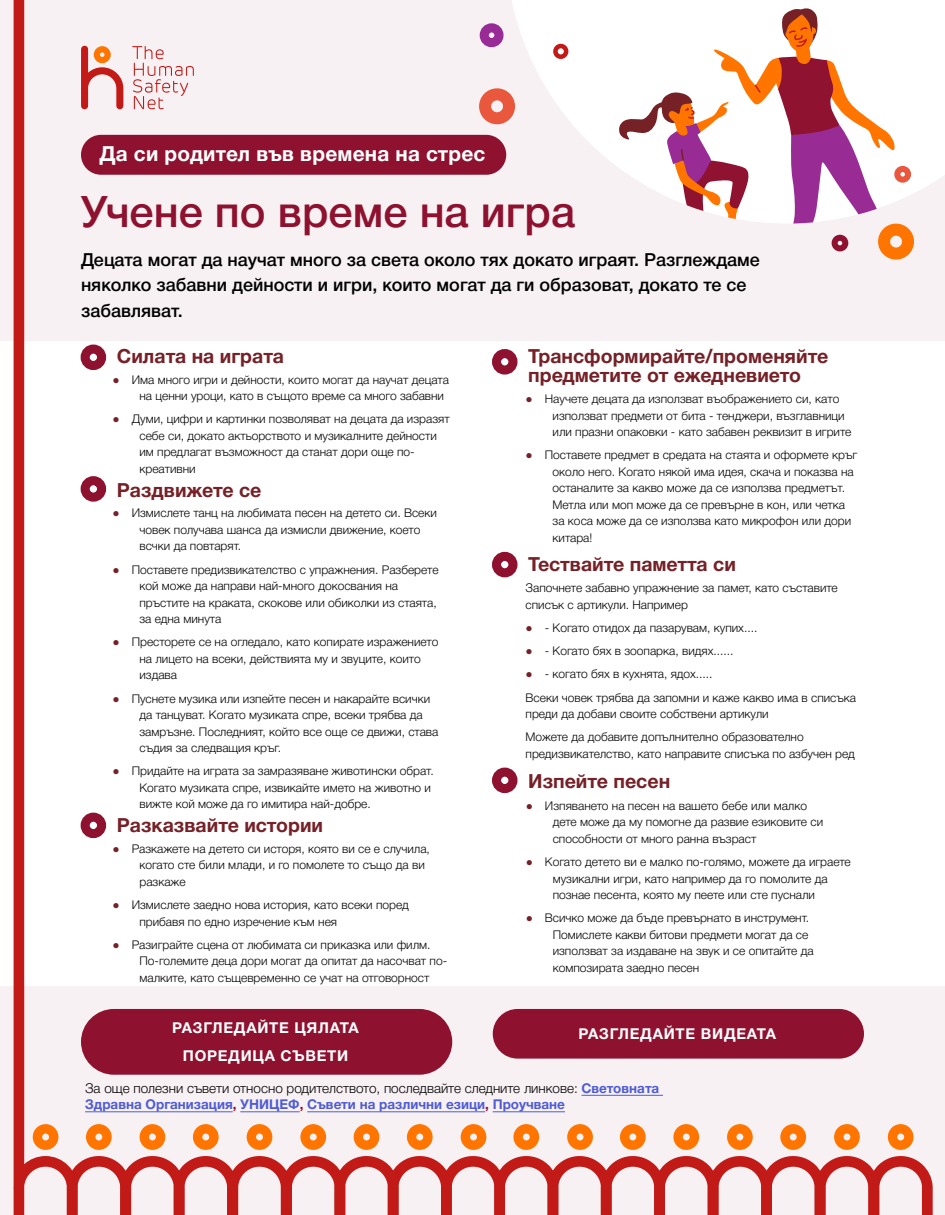
<style>
.page{position:relative;width:945px;height:1215px;background:#fff}
.page>*{position:absolute;margin:0;border:0;box-sizing:border-box;transform-origin:0 0}
.title_small{font:500 43.5px "Helvetica Neue Cyr";color:#8e1230}
.pretitle{font:700 20.85px "Helvetica Neue Cyr";letter-spacing:.01em;color:#fff}
.bottom_text{font:700 19.5px/19.5px "Helvetica Neue Cyr";color:#752127}
.intro_body{font:500 18px/25.5px "Helvetica Neue Cyr";color:#000}
.button{font:700 15px "Helvetica Neue Cyr";letter-spacing:.05em;color:#fff}
.bottom_text-2{font:300 13.5px/16.5px "Helvetica Neue Cyr";color:#000}
.bottom_text-3{font:300 12px/16.5px "Helvetica Neue Cyr";color:#000}
.s1{font-family:"Arial";font-weight:400;color:#752127}
.s2{font-weight:700;color:#4f5cd6}
.s3{font-weight:700;color:#8f1230}
</style>
<div class="page">
<div style="left:0;top:0;width:945px;height:341px;background:#f8f1f3"></div>
<div style="left:0;top:986px;width:945px;height:229px;background:#f8f1f3"></div>
<svg style="left:785px;top:0;width:160px;height:224px;fill:#fff"></svg>
<svg style="left:511px;top:0;width:274px;height:167px;fill:#fff"></svg>
<svg style="left:618px;top:7px;width:278px;height:217px"></svg>
<div style="left:81px;top:1009px;width:371px;height:66px;background:#8e1230;border-radius:33px"></div>
<div style="left:493px;top:1009px;width:371px;height:50px;background:#8e1230;border-radius:25px"></div>
<div style="left:81px;top:135px;width:425px;height:40px;background:#8e1230;border-radius:20px"></div>
<svg style="left:81px;top:46px;width:42px;height:63px"></svg>
<svg style="left:132px;top:46px;width:62px;height:63px"></svg>
<div style="left:878px;top:224px;width:36px;height:36px;border:12px solid #ff7500;border-radius:50%"></div>
<div style="left:479px;top:88px;width:36px;height:36px;border:12px solid #e9573d;border-radius:50%"></div>
<div style="left:480px;top:23px;width:24px;height:24px;border:9px solid #982b95;border-radius:50%"></div>
<div style="left:832px;top:235px;width:16px;height:16px;border:6px solid #8e1230;border-radius:50%"></div>
<div style="left:553px;top:44px;width:15px;height:15px;border:4px solid #c21b17;border-radius:50%"></div>
<div style="left:81px;top:345px;width:25px;height:25px;border:9px solid #8e1230;border-radius:50%"></div>
<div style="left:492px;top:349px;width:26px;height:26px;border:9px solid #8e1230;border-radius:50%"></div>
<div style="left:492px;top:552px;width:26px;height:25px;border:9px solid #8e1230;border-radius:50%"></div>
<div style="left:492px;top:768px;width:26px;height:25px;border:9px solid #8e1230;border-radius:50%"></div>
<div style="left:81px;top:476px;width:25px;height:26px;border:9px solid #8e1230;border-radius:50%"></div>
<div style="left:81px;top:813px;width:25px;height:25px;border:9px solid #8e1230;border-radius:50%"></div>
<svg style="left:86px;top:1124px;width:26px;height:26px"></svg>
<svg style="left:13px;top:0;width:54px;height:1215px"></svg>
<svg style="left:140px;top:1124px;width:25px;height:26px"></svg>
<svg style="left:193px;top:1124px;width:26px;height:26px"></svg>
<svg style="left:247px;top:1124px;width:25px;height:26px"></svg>
<svg style="left:300px;top:1124px;width:26px;height:26px"></svg>
<svg style="left:354px;top:1124px;width:25px;height:26px"></svg>
<svg style="left:407px;top:1124px;width:26px;height:26px"></svg>
<svg style="left:461px;top:1124px;width:25px;height:26px"></svg>
<svg style="left:567px;top:1124px;width:26px;height:26px"></svg>
<svg style="left:513px;top:1124px;width:26px;height:26px"></svg>
<svg style="left:620px;top:1124px;width:26px;height:26px"></svg>
<svg style="left:673px;top:1124px;width:26px;height:26px"></svg>
<svg style="left:727px;top:1124px;width:26px;height:26px"></svg>
<svg style="left:780px;top:1124px;width:26px;height:26px"></svg>
<svg style="left:834px;top:1124px;width:26px;height:26px"></svg>
<svg style="left:888px;top:1124px;width:26px;height:26px"></svg>
<svg style="left:67px;top:1156px;width:866px;height:59px"></svg>
<div style="left:894px;top:166px;width:17px;height:17px;border:6px solid #e9573d;border-radius:50%"></div>
<hr style="left:582px;top:1095px;width:81px;height:1px;background:#4f5cd6">
<hr style="left:85px;top:1111px;width:148px;height:1px;background:#4f5cd6">
<hr style="left:240px;top:1111px;width:60px;height:1px;background:#4f5cd6">
<hr style="left:307px;top:1111px;width:178px;height:1px;background:#4f5cd6">
<hr style="left:493px;top:1111px;width:72px;height:1px;background:#4f5cd6">
<p class="pretitle" style="left:99px;top:142px;width:388px">Да си родител във времена на стрес</p>
<p class="title_small" style="left:81px;top:188px;width:496px">Учене по време на игра</p>
<p class="intro_body" style="left:81px;top:247px;width:680px">Децата могат да научат много за света около тях докато играят. Разглеждаме няколко забавни дейности и игри, които могат да ги образоват, докато те се забавляват.</p>
<p class="bottom_text" style="left:117px;top:346px;width:169px">Силата на играта</p>
<p class="bottom_text-3" style="left:139px;top:371px;width:311px;text-indent:-27px"><span class="s1">●</span> Има много игри и дейности, които могат да научат децата на ценни уроци, като в същото време са много забавни</p>
<p class="bottom_text-3" style="left:139px;top:411px;width:312px;text-indent:-27px"><span class="s1">●</span> Думи, цифри и картинки позволяват на децата да изразят себе си, докато актьорството и музикалните дейности им предлагат възможност да станат дори още по&shy;креативни</p>
<p class="bottom_text" style="left:117px;top:480px;width:146px">Раздвижете се</p>
<p class="bottom_text-3" style="left:139px;top:505px;width:299px;text-indent:-27px"><span class="s1">●</span> Измислете танц на любимата песен на детето си. Всеки човек получава шанса да измисли движение, което всчки да повтарят.</p>
<p class="bottom_text-3" style="left:139px;top:561px;width:301px;text-indent:-27px"><span class="s1">●</span> Поставете предизвикателство с упражнения. Разберете кой може да направи най-много докосвания на пръстите на краката, скокове или обиколки из стаята, за една минута</p>
<p class="bottom_text-3" style="left:139px;top:634px;width:300px;text-indent:-27px"><span class="s1">●</span> Престорете се на огледало, като копирате изражението на лицето на всеки, действията му и звуците, които издава</p>
<p class="bottom_text-3" style="left:139px;top:690px;width:300px;text-indent:-27px"><span class="s1">●</span> Пуснете музика или изпейте песен и накарайте всички да танцуват. Когато музиката спре, всеки трябва да замръзне. Последният, който все още се движи, става съдия за следващия кръг.</p>
<p class="bottom_text-3" style="left:139px;top:763px;width:296px;text-indent:-27px"><span class="s1">●</span> Придайте на играта за замразяване животински обрат.<br>Когато музиката спре, извикайте името на животно и вижте кой може да го имитира най-добре.</p>
<p class="bottom_text" style="left:117px;top:816px;width:208px">Разказвайте истории</p>
<p class="bottom_text-3" style="left:139px;top:840px;width:292px;text-indent:-27px"><span class="s1">●</span> Разкажете на детето си исторя, която ви се е случила, когато сте били млади, и го помолете то също да ви разкаже</p>
<p class="bottom_text-3" style="left:139px;top:897px;width:271px;text-indent:-27px"><span class="s1">●</span> Измислете заедно нова история, като всеки поред прибавя по едно изречение към нея</p>
<p class="bottom_text-3" style="left:139px;top:936px;width:309px;text-indent:-27px"><span class="s1">●</span> Разиграйте сцена от любимата си приказка или филм.<br>По-големите деца дори могат да опитат да насочват по&shy;малките, като същевременно се учат на отговорност</p>
<p class="button" style="left:172px;top:1020px;width:188px">РАЗГЛЕДАЙТЕ ЦЯЛАТА</p>
<p class="button" style="left:183px;top:1048px;width:167px">ПОРЕДИЦА СЪВЕТИ</p>
<p class="bottom_text" style="left:528px;top:346px;width:302px">Трансформирайте/променяйте предметите от ежедневието</p>
<p class="bottom_text-3" style="left:553px;top:391px;width:300px;text-indent:-27px"><span class="s1">●</span> Научете децата да използват въображението си, като използват предмети от бита - тенджери, възглавници или празни опаковки - като забавен реквизит в игрите</p>
<p class="bottom_text-3" style="left:553px;top:447px;width:306px;text-indent:-27px"><span class="s1">●</span> Поставете предмет в средата на стаята и оформете кръг около него. Когато някой има идея, скача и показва на останалите за какво може да се използва предметът.<br>Метла или моп може да се превърне в кон, или четка за коса може да се използва като микрофон или дори китара!</p>
<p class="bottom_text" style="left:528px;top:555px;width:209px">Тествайте паметта си</p>
<p class="bottom_text-3" style="left:526px;top:580px;width:314px">Започнете забавно упражнение за памет, като съставите списък с артикули. Например</p>
<p class="bottom_text-3" style="left:526px;top:619px;width:233px"><span class="s1">●</span> - Когато отидох да пазарувам, купих....</p>
<p class="bottom_text-3" style="left:526px;top:643px;width:209px"><span class="s1">●</span> - Когато бях в зоопарка, видях......</p>
<p class="bottom_text-3" style="left:526px;top:666px;width:188px"><span class="s1">●</span> - когато бях в кухнята, ядох.....</p>
<p class="bottom_text-3" style="left:526px;top:689px;width:332px">Всеки човек трябва да запомни и каже какво има в списъка преди да добави своите собствени артикули</p>
<p class="bottom_text-3" style="left:526px;top:729px;width:331px">Можете да добавите допълнително образователно предизвикателство, като направите списъка по азбучен ред</p>
<p class="bottom_text" style="left:528px;top:771px;width:143px">Изпейте песен</p>
<p class="bottom_text-3" style="left:553px;top:798px;width:272px;text-indent:-27px"><span class="s1">●</span> Изпяването на песен на вашето бебе или малко дете може да му помогне да развие езиковите си способности от много ранна възраст</p>
<p class="bottom_text-3" style="left:553px;top:854px;width:300px;text-indent:-27px"><span class="s1">●</span> Когато детето ви е малко по-голямо, можете да играете музикални игри, като например да го помолите да познае песента, която му пеете или сте пуснали</p>
<p class="bottom_text-3" style="left:553px;top:910px;width:262px;text-indent:-27px"><span class="s1">●</span> Всичко може да бъде превърнато в инструмент.<br>Помислете какви битови предмети могат да се използват за издаване на звук и се опитайте да композирата заедно песен</p>
<p class="button" style="left:579px;top:1026px;width:199px">РАЗГЛЕДАЙТЕ ВИДЕАТА</p>
<p class="bottom_text-2" style="left:85px;top:1080px;width:576px">За още полезни съвети относно родителството, последвайте следните линкове: <span class="s2">Световната<br>Здравна Организация</span><span class="s3">,</span> <span class="s2">УНИЦЕФ</span><span class="s3">,</span> <span class="s2">Съвети на различни езици</span><span class="s3">,</span> <span class="s2">Проучване</span></p>
</div>
